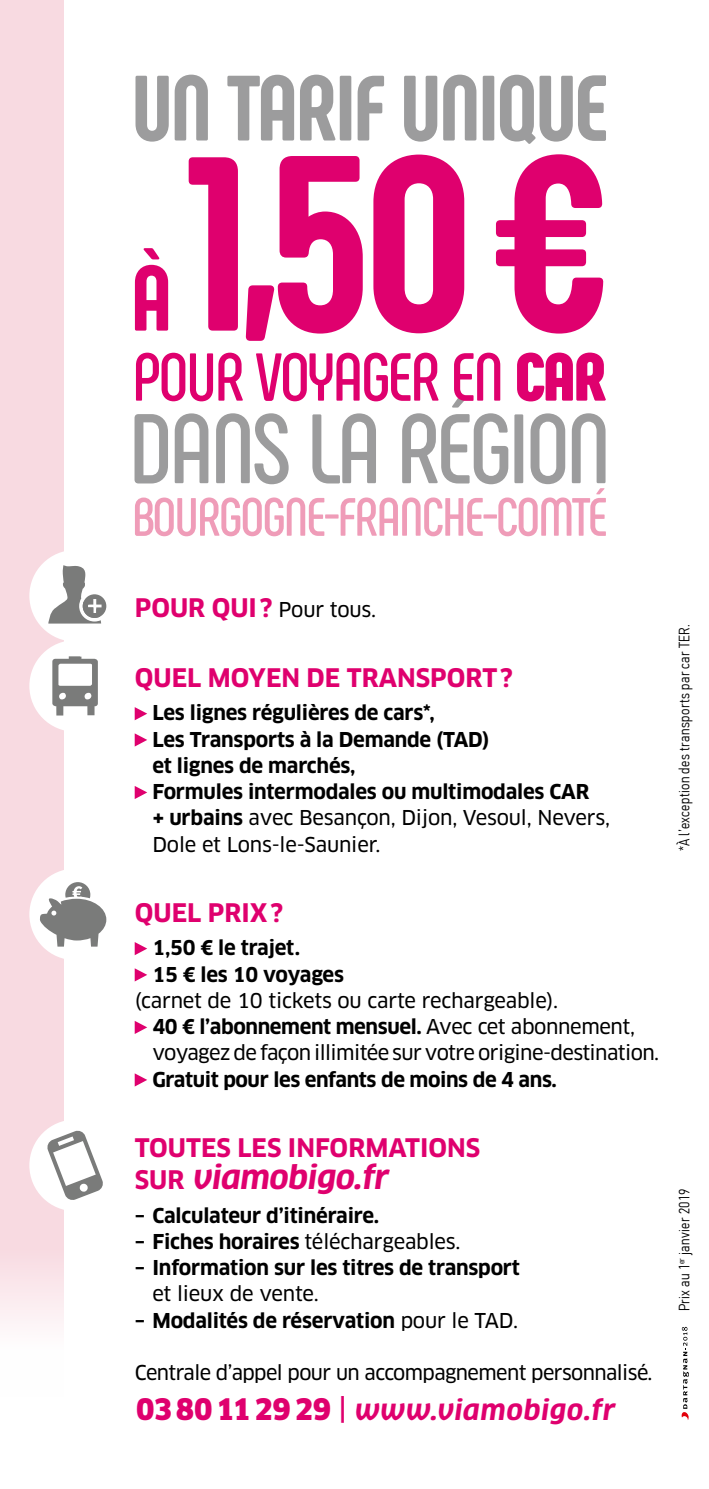
<style>
.page{position:relative;width:709px;height:1489px;background:#fff}
.page>*{position:absolute;margin:0;border:0;box-sizing:border-box;transform-origin:0 0}
.t1{font:800 247.5px "Phenomena";color:#df006e}
.t2{font:700 98.25px "Phenomena";letter-spacing:-.03em;color:#9c9c9d}
.t3{font:800 92.5px/190px "Phenomena";letter-spacing:-.025em;color:#9c9c9d}
.t4{font:700 67.5px "Phenomena";letter-spacing:-.03em;color:#df006e}
.t5{font:700 53.75px "Phenomena";letter-spacing:-.03em;color:#ef9cb8}
.t6{font:italic 700 31.75px "Clan Pro";letter-spacing:-.01em;color:#df006e}
.t7{font:italic 700 27.25px "Clan Pro";letter-spacing:.025em;color:#df006e}
.t8{font:700 25px "Clan Pro";color:#df006e}
.t9{font:20px/26.2px "Clan Pro News";letter-spacing:-.025em;color:#000}
.t10{font:700 20px/26.2px "Clan Pro";letter-spacing:-.01em;color:#000}
.t11{font:300 15px "PF Din Text Cond Pro";letter-spacing:.03em;color:#000}
.s1{color:#df006e}
.s2{font-weight:900}
.s3{font-family:"Clan Pro";font-weight:700;font-size:25px;color:#df006e}
.s4{font-family:"Clan Pro";font-weight:700}
.s5{font-family:"Clan Pro News";font-weight:400}
.s6{font-style:normal;font-size:25px}
.s7{font-weight:900;font-style:normal;font-size:29px}
.s8{font-weight:500;font-style:normal}
</style>
<div class="page">
<div style="left:0;top:0;width:64px;height:1396px;background:#f8dae1"></div>
<div style="left:29px;top:550px;width:92px;height:91px;background:#fff;border-radius:50%"></div>
<svg style="left:48px;top:565px;width:58px;height:58px"></svg>
<div style="left:29px;top:640px;width:92px;height:91px;background:#fff;border-radius:50%"></div>
<svg style="left:52px;top:656px;width:46px;height:59px"></svg>
<div style="left:29px;top:868px;width:92px;height:92px;background:#fff;border-radius:50%"></div>
<svg style="left:39px;top:882px;width:67px;height:64px"></svg>
<div style="left:29px;top:1119px;width:92px;height:92px;background:#fff;border-radius:50%"></div>
<svg style="left:46px;top:1129px;width:57px;height:71px"></svg>
<svg style="left:135px;top:707px;width:12px;height:13px"></svg>
<svg style="left:135px;top:733px;width:12px;height:13px"></svg>
<svg style="left:135px;top:786px;width:12px;height:13px"></svg>
<svg style="left:135px;top:942px;width:12px;height:13px"></svg>
<svg style="left:135px;top:968px;width:12px;height:13px"></svg>
<svg style="left:135px;top:1021px;width:12px;height:12px"></svg>
<svg style="left:135px;top:1073px;width:12px;height:13px"></svg>
<svg style="left:681px;top:1326px;width:8px;height:93px"></svg>
<p class="t3" style="left:131px;top:13px;width:478px">UN TARIF UNIQUE<br><span class="s1">À</span></p>
<p class="t1" style="left:186px;top:87px;width:424px">1,5O€</p>
<p class="t4" style="left:132px;top:336px;width:476px">POUR VOYAGER EN <span class="s2">CAR</span></p>
<p class="t2" style="left:129px;top:389px;width:484px">DANS LA RÉGION</p>
<p class="t5" style="left:132px;top:484px;width:477px">BOURGOGNE-FRANCHE-COMTÉ</p>
<p class="t9" style="left:135px;top:596px;width:243px"><span class="s3">POUR QUI?</span> Pour tous.</p>
<p class="t8" style="left:135px;top:663px;width:379px">QUEL MOYEN DE TRANSPORT?</p>
<p class="t10" style="left:152px;top:700px;width:284px">Les lignes régulières de cars*,</p>
<p class="t10" style="left:152px;top:726px;width:339px">Les Transports à la Demande (TAD) et lignes de marchés,</p>
<p class="t9" style="left:152px;top:778px;width:459px"><span class="s4">Formules intermodales ou multimodales CAR<br>+ urbains</span> avec Besançon, Dijon, Vesoul, Nevers,<br>Dole et Lons-le-Saunier.</p>
<p class="t11" style="left:675px;top:851px;width:228px;rotate:-90deg">*À l’exception des transports par car TER.</p>
<p class="t8" style="left:135px;top:898px;width:150px">QUEL PRIX?</p>
<p class="t10" style="left:152px;top:934px;width:149px">1,50 € le trajet.</p>
<p class="t9" style="left:135px;top:961px;width:425px;text-indent:18px"><span class="s4">15 € les 10 voyages<br></span>(carnet de 10 tickets ou carte rechargeable).</p>
<p class="t10" style="left:152px;top:1013px;width:484px">40 € l’abonnement mensuel. <span class="s5">Avec cet abonnement,</span></p>
<p class="t9" style="left:152px;top:1039px;width:508px">voyagez de façon illimitée sur votre origine-destination.</p>
<p class="t10" style="left:152px;top:1066px;width:406px">Gratuit pour les enfants de moins de 4 ans.</p>
<p class="t8" style="left:135px;top:1132px;width:347px">TOUTES LES INFORMATIONS</p>
<p class="t6" style="left:135px;top:1158px;width:256px"><span class="s6">SUR</span> viamobigo.fr</p>
<p class="t10" style="left:135px;top:1202px;width:246px">– Calculateur d’itinéraire.</p>
<p class="t9" style="left:135px;top:1228px;width:327px"><span class="s4">– Fiches horaires</span> téléchargeables.</p>
<p class="t10" style="left:152px;top:1254px;width:369px;text-indent:-18px">– Information sur les titres de transport <span class="s5">et lieux de vente.</span></p>
<p class="t10" style="left:135px;top:1307px;width:385px">– Modalités de réservation <span class="s5">pour le TAD.</span></p>
<p class="t9" style="left:135px;top:1359px;width:519px">Centrale d’appel pour un accompagnement personnalisé.</p>
<p class="t7" style="left:136px;top:1394px;width:481px"><span class="s7">0380112929</span> <span class="s8">|</span> www.viamobigo.fr</p>
<p class="t11" style="left:675px;top:1311px;width:124px;rotate:-90deg">Prix au 1<sup>er</sup> janvier 2019</p>
</div>
